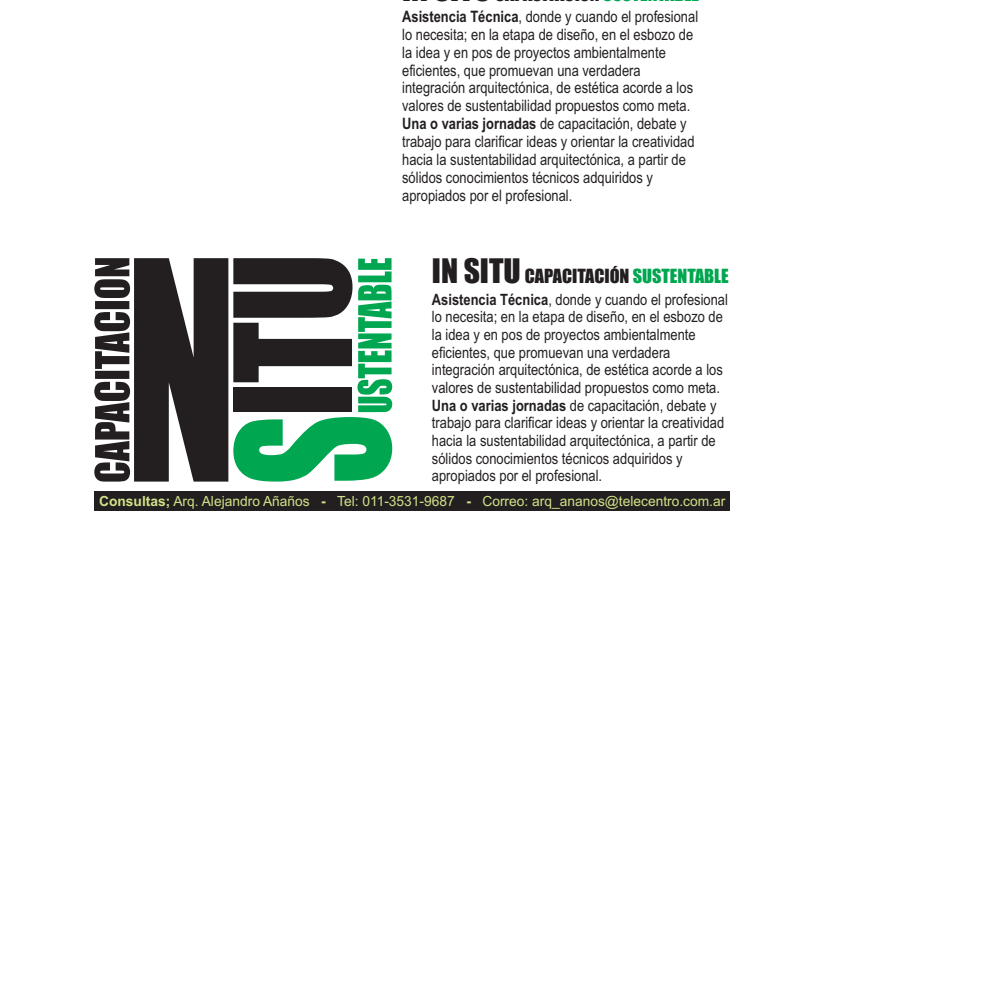
<style>
.page{position:relative;width:993px;height:993px;background:#fff}
.page>*{position:absolute;margin:0;border:0;box-sizing:border-box;transform-origin:0 0}
.t1{font:18.03px "Impact";color:#231f20}
.t2{font:15.75px/17.8px "Arial Narrow";color:#231f20}
.t3{font:15.58px/17.7px "Arial Narrow";color:#231f20}
.t4{font:14px "Arial";color:#d2e288}
.s1{font-weight:700}
.s2{font-size:31.15px}
.s3{color:#00a650}
</style>
<div class="page">
<svg style="left:94px;top:258px;width:298px;height:223px"></svg>
<div style="left:94px;top:491px;width:635px;height:20px;background:#231f20"></div>
<p class="t2" style="left:402px;top:9px;width:297px"><span class="s1">Asistencia Técnica</span>, donde y cuando el profesional lo necesita; en la etapa de diseño, en el esbozo de la idea y en pos de proyectos ambientalmente eficientes, que promuevan una verdadera integración arquitectónica, de estética acorde a los valores de sustentabilidad propuestos como meta.<br><span class="s1">Una o varias jornadas</span> de capacitación, debate y trabajo para clarificar ideas y orientar la creatividad hacia la sustentabilidad arquitectónica, a partir de sólidos conocimientos técnicos adquiridos y apropiados por el profesional.</p>
<p class="t1" style="left:432px;top:269px;width:298px"><span class="s2">IN SITU</span> CAPACITACIÓN <span class="s3">SUSTENTABLE</span></p>
<p class="t3" style="left:432px;top:291px;width:297px"><span class="s1">Asistencia Técnica</span>, donde y cuando el profesional lo necesita; en la etapa de diseño, en el esbozo de la idea y en pos de proyectos ambientalmente eficientes, que promuevan una verdadera integración arquitectónica, de estética acorde a los valores de sustentabilidad propuestos como meta.<br><span class="s1">Una o varias jornadas</span> de capacitación, debate y trabajo para clarificar ideas y orientar la creatividad hacia la sustentabilidad arquitectónica, a partir de sólidos conocimientos técnicos adquiridos y apropiados por el profesional.</p>
<p class="t4" style="left:99px;top:496px;width:627px"><span class="s1">Consultas;</span> Arq. Alejandro Añaños <span class="s1">-</span> Tel: 011-3531-9687 <span class="s1">-</span> Correo: arq_ananos@telecentro.com.ar</p>
</div>
